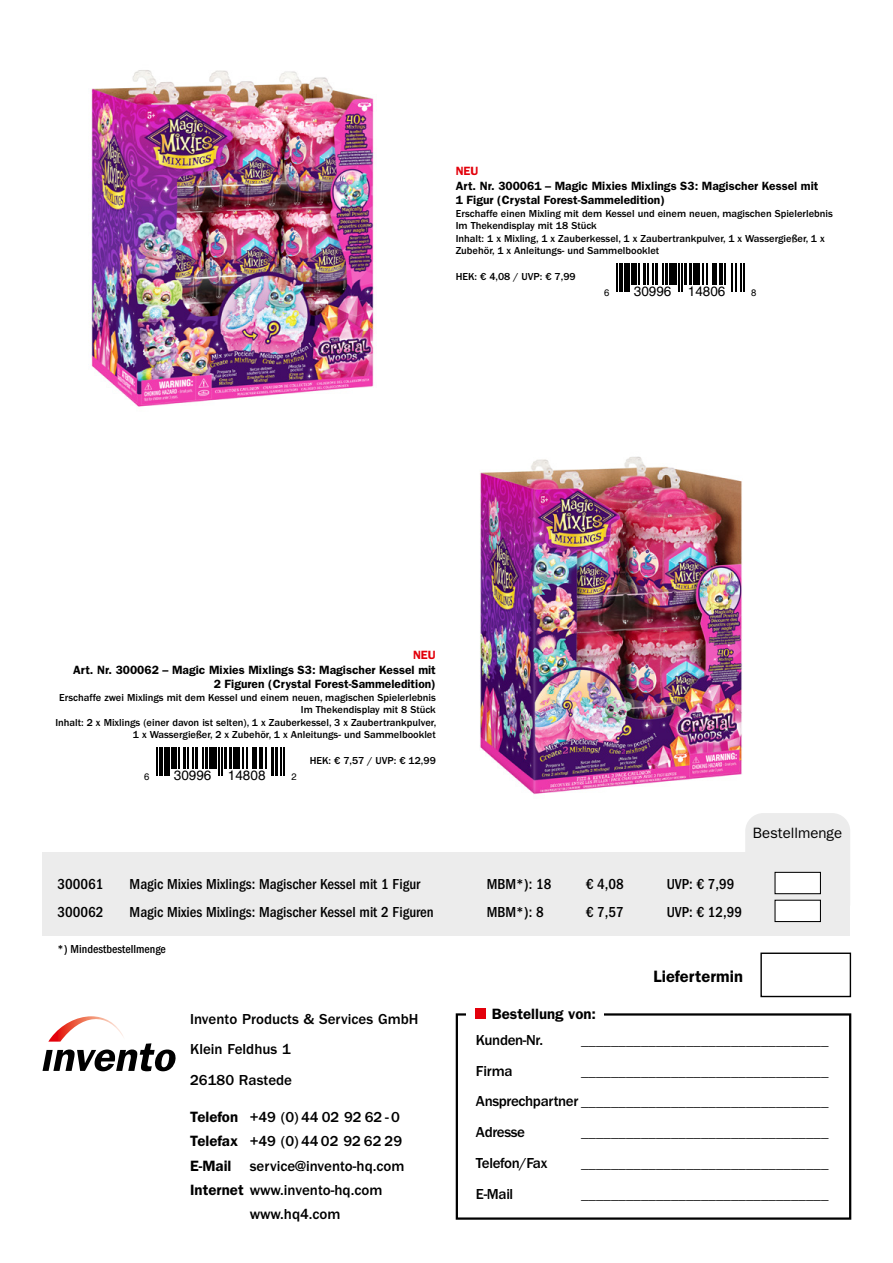
<style>
.page{position:relative;width:893px;height:1263px;background:#fff}
.page>*{position:absolute;margin:0;border:0;box-sizing:border-box;transform-origin:0 0}
.t1{font:600 16.5px "ITC Franklin Gothic Std";color:#000}
.t2{font:500 15px/30.8px "ITC Franklin Gothic Std";color:#000;text-align:justify}
.t3{font:500 condensed 15px "ITC Franklin Gothic Std";color:#000}
.t4{font:500 15px "ITC Franklin Gothic Std";letter-spacing:-.025em;color:#000}
.t5{font:600 15px "ITC Franklin Gothic Std";color:#000}
.t6{font:15px "ITC Franklin Gothic Std";color:#000}
.t7{font:13.5px "Helvetica";color:#000}
.t8{font:600 12px/14.4px "ITC Franklin Gothic Std";color:#000;text-align:right}
.t9{font:500 condensed 12px "ITC Franklin Gothic Std";color:#000}
.t10{font:600 12px "ITC Franklin Gothic Std";color:#e3000b}
.t11{font:500 10.5px/12.6px "ITC Franklin Gothic Std";color:#000;text-align:right}
.t12{font:9.45px "Helvetica";color:#000}
.s1{font-weight:600}
</style>
<div class="page">
<img style="left:480px;top:456px;width:262px;height:339px">
<hr style="left:156px;top:747px;width:2px;height:29px;background:#000">
<svg style="left:159px;top:747px;width:4px;height:29px"></svg>
<div style="left:164px;top:747px;width:6px;height:29px;background:#000"></div>
<div style="left:171px;top:747px;width:5px;height:22px;background:#000"></div>
<svg style="left:178px;top:747px;width:1px;height:22px"></svg>
<hr style="left:183px;top:747px;width:3px;height:22px;background:#000">
<hr style="left:187px;top:747px;width:2px;height:22px;background:#000">
<svg style="left:193px;top:747px;width:1px;height:22px"></svg>
<hr style="left:195px;top:747px;width:3px;height:22px;background:#000">
<svg style="left:202px;top:747px;width:1px;height:22px"></svg>
<hr style="left:205px;top:747px;width:3px;height:22px;background:#000">
<svg style="left:209px;top:747px;width:1px;height:22px"></svg>
<div style="left:212px;top:747px;width:5px;height:22px;background:#000"></div>
<hr style="left:218px;top:747px;width:2px;height:29px;background:#000">
<svg style="left:221px;top:747px;width:1px;height:29px"></svg>
<hr style="left:224px;top:747px;width:2px;height:22px;background:#000">
<hr style="left:229px;top:747px;width:3px;height:22px;background:#000">
<hr style="left:233px;top:747px;width:2px;height:22px;background:#000">
<hr style="left:236px;top:747px;width:4px;height:22px;background:#000">
<svg style="left:243px;top:747px;width:5px;height:22px"></svg>
<hr style="left:252px;top:747px;width:4px;height:22px;background:#000">
<svg style="left:259px;top:747px;width:8px;height:22px"></svg>
<hr style="left:271px;top:747px;width:3px;height:29px;background:#000">
<hr style="left:275px;top:747px;width:3px;height:29px;background:#000">
<hr style="left:280px;top:747px;width:2px;height:29px;background:#000">
<hr style="left:283px;top:747px;width:2px;height:29px;background:#000">
<hr style="left:616px;top:264px;width:2px;height:28px;background:#000">
<svg style="left:619px;top:264px;width:4px;height:28px"></svg>
<div style="left:624px;top:264px;width:6px;height:28px;background:#000"></div>
<div style="left:631px;top:264px;width:5px;height:21px;background:#000"></div>
<svg style="left:638px;top:264px;width:1px;height:21px"></svg>
<hr style="left:643px;top:264px;width:3px;height:21px;background:#000">
<hr style="left:647px;top:264px;width:2px;height:21px;background:#000">
<svg style="left:653px;top:264px;width:1px;height:21px"></svg>
<hr style="left:655px;top:264px;width:3px;height:21px;background:#000">
<svg style="left:662px;top:264px;width:1px;height:21px"></svg>
<hr style="left:665px;top:264px;width:2px;height:21px;background:#000">
<svg style="left:669px;top:264px;width:1px;height:21px"></svg>
<div style="left:672px;top:264px;width:5px;height:21px;background:#000"></div>
<hr style="left:678px;top:264px;width:2px;height:28px;background:#000">
<svg style="left:681px;top:264px;width:1px;height:28px"></svg>
<hr style="left:684px;top:264px;width:2px;height:21px;background:#000">
<hr style="left:689px;top:264px;width:3px;height:21px;background:#000">
<hr style="left:693px;top:264px;width:2px;height:21px;background:#000">
<hr style="left:696px;top:264px;width:4px;height:21px;background:#000">
<svg style="left:703px;top:264px;width:5px;height:21px"></svg>
<hr style="left:712px;top:264px;width:4px;height:21px;background:#000">
<svg style="left:719px;top:264px;width:4px;height:21px"></svg>
<hr style="left:724px;top:264px;width:2px;height:21px;background:#000">
<svg style="left:731px;top:264px;width:5px;height:28px"></svg>
<hr style="left:740px;top:264px;width:2px;height:28px;background:#000">
<svg style="left:743px;top:264px;width:1px;height:28px"></svg>
<div style="left:760px;top:952px;width:91px;height:45px;border:1px solid #000"></div>
<div style="left:745px;top:813px;width:105px;height:108px;background:#ececec;border-radius:18px"></div>
<div style="left:43px;top:852px;width:807px;height:83px;background:#ececec"></div>
<div style="left:775px;top:872px;width:45px;height:22px;background:#fff"></div>
<div style="left:774px;top:872px;width:47px;height:22px;border:1px solid #000"></div>
<div style="left:775px;top:900px;width:45px;height:21px;background:#fff"></div>
<div style="left:774px;top:900px;width:47px;height:22px;border:1px solid #000"></div>
<div style="left:456px;top:1013px;width:395px;height:207px;border:2px solid #000"></div>
<div style="left:466px;top:1000px;width:138px;height:27px;background:#fff"></div>
<div style="left:475px;top:1009px;width:10px;height:10px;background:#e3000b"></div>
<svg style="left:43px;top:1043px;width:133px;height:28px"></svg>
<svg style="left:48px;top:1016px;width:75px;height:25px"></svg>
<img style="left:91px;top:70px;width:283px;height:337px">
<p class="t10" style="left:456px;top:164px;width:24px">NEU</p>
<p class="t8" style="left:456px;top:178px;width:364px;text-align:left">Art. Nr. 300061 – Magic Mixies Mixlings S3: Magischer Kessel mit<br>1 Figur (Crystal Forest-Sammeledition)</p>
<p class="t11" style="left:456px;top:207px;width:379px;text-align:left">Erschaffe einen Mixling mit dem Kessel und einem neuen, magischen Spielerlebnis Im Thekendisplay mit 18 Stück<br>Inhalt: 1 x Mixling, 1 x Zauberkessel, 1 x Zaubertrankpulver, 1 x Wassergießer, 1 x Zubehör, 1 x Anleitungs- und Sammelbooklet</p>
<p class="t11" style="left:456px;top:270px;width:122px">HEK: € 4,08 / UVP: € 7,99</p>
<p class="t10" style="left:413px;top:648px;width:24px">NEU</p>
<p class="t8" style="left:73px;top:662px;width:364px">Art. Nr. 300062 – Magic Mixies Mixlings S3: Magischer Kessel mit<br>2 Figuren (Crystal Forest-Sammeledition)</p>
<p class="t11" style="left:55px;top:691px;width:383px">Erschaffe zwei Mixlings mit dem Kessel und einem neuen, magischen Spielerlebnis Im Thekendisplay mit 8 Stück<br>Inhalt: 2 x Mixlings (einer davon ist selten), 1 x Zauberkessel, 3 x Zaubertrankpulver, 1 x Wassergießer, 2 x Zubehör, 1 x Anleitungs- und Sammelbooklet</p>
<p class="t11" style="left:310px;top:754px;width:128px">HEK: € 7,57 / UVP: € 12,99</p>
<p class="t12" style="left:144px;top:771px;width:7px">6</p>
<p class="t7" style="left:174px;top:767px;width:93px">30996 14808</p>
<p class="t12" style="left:291px;top:771px;width:7px">2</p>
<p class="t12" style="left:604px;top:287px;width:7px">6</p>
<p class="t7" style="left:634px;top:284px;width:93px">30996 14806</p>
<p class="t12" style="left:751px;top:287px;width:7px">8</p>
<h2 class="t6" style="left:753px;top:825px;width:91px">Bestellmenge</h2>
<h2 class="t3" style="left:58px;top:876px;width:47px">300061</h2>
<h2 class="t3" style="left:130px;top:876px;width:292px">Magic Mixies Mixlings: Magischer Kessel mit 1 Figur</h2>
<h2 class="t3" style="left:487px;top:876px;width:66px">MBM*): 18</h2>
<h2 class="t3" style="left:586px;top:876px;width:39px">€ 4,08</h2>
<h2 class="t3" style="left:667px;top:876px;width:69px">UVP: € 7,99</h2>
<h2 class="t3" style="left:58px;top:904px;width:47px">300062</h2>
<h2 class="t3" style="left:130px;top:904px;width:306px">Magic Mixies Mixlings: Magischer Kessel mit 2 Figuren</h2>
<h2 class="t3" style="left:487px;top:904px;width:59px">MBM*): 8</h2>
<h2 class="t3" style="left:586px;top:904px;width:39px">€ 7,57</h2>
<h2 class="t3" style="left:667px;top:904px;width:77px">UVP: € 12,99</h2>
<p class="t9" style="left:58px;top:942px;width:110px">*) Mindestbestellmenge</p>
<h2 class="t2" style="left:190px;top:1004px;width:230px;line-height:30.3px;text-align:left">Invento Products &amp; Services GmbH<br>Klein Feldhus 1<br>26180 Rastede</h2>
<h2 class="t2" style="left:190px;top:1102px;width:211px"><span class="s1">Telefon</span> +49 (0) 44 02 92 62 - 0</h2>
<h2 class="t2" style="left:190px;top:1126px;width:214px"><span class="s1">Telefax</span> +49 (0) 44 02 92 62 29</h2>
<h2 class="t2" style="left:190px;top:1150px;width:216px"><span class="s1">E-Mail</span> service@invento-hq.com</h2>
<h2 class="t2" style="left:190px;top:1175px;width:194px"><span class="s1">Internet</span> www.invento-hq.com</h2>
<h2 class="t2" style="left:250px;top:1199px;width:92px">www.hq4.com</h2>
<h1 class="t1" style="left:653px;top:967px;width:91px">Liefertermin</h1>
<h2 class="t5" style="left:492px;top:1005px;width:106px">Bestellung von:</h2>
<h2 class="t4" style="left:476px;top:1031px;width:69px">Kunden-Nr.</h2>
<h2 class="t2" style="left:581px;top:1025px;width:249px">_________________________________</h2>
<h2 class="t2" style="left:476px;top:1055px;width:38px">Firma</h2>
<h2 class="t2" style="left:476px;top:1055px;width:354px;text-indent:105px">_________________________________ Ansprechpartner _________________________________ Adresse</h2>
<h2 class="t2" style="left:581px;top:1117px;width:249px">_________________________________</h2>
<h2 class="t4" style="left:476px;top:1154px;width:73px">Telefon/Fax</h2>
<h2 class="t2" style="left:581px;top:1148px;width:249px">_________________________________</h2>
<h2 class="t2" style="left:476px;top:1178px;width:39px">E-Mail</h2>
<h2 class="t2" style="left:581px;top:1178px;width:249px">_________________________________</h2>
</div>
